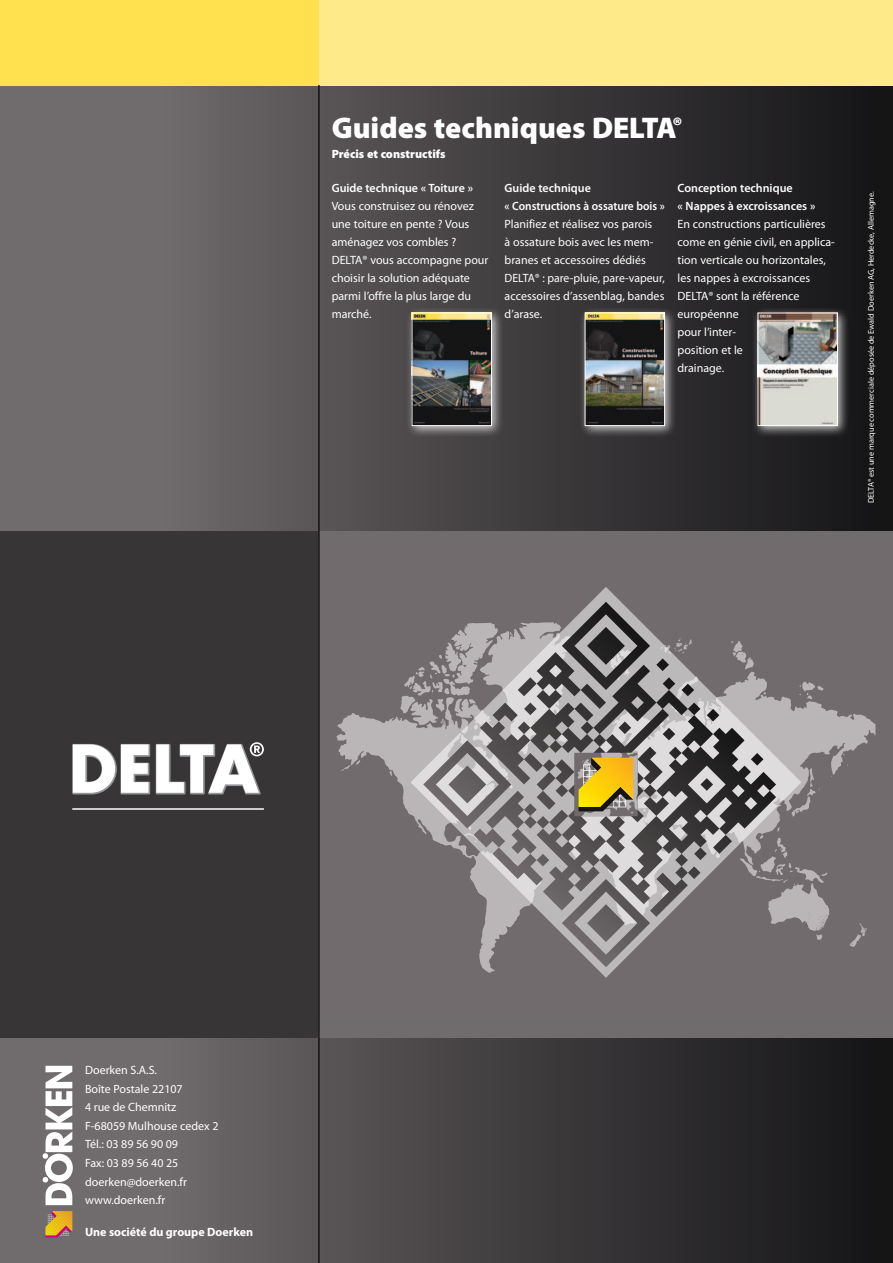
<style>
.page{position:relative;width:893px;height:1263px;background:#fff}
.page>*{position:absolute;margin:0;border:0;box-sizing:border-box;transform-origin:0 0}
.Head_20_21_Bl{font:900 30px "Myriad Pro Doerken";color:#fff}
.Fliess_8_11_GR{font:12px/18px "Myriad Pro Doerken";color:#fff}
.Adresse_8_14_4{font:12px "Myriad Pro Doerken";color:#fff}
.Fliess_8_11_GR-2{font:600 12px/18px "Myriad Pro Doerken";color:#fff}
.Adresse_8_14_4_B{font:700 12px "Myriad Pro Doerken";color:#fff}
.Head_8_13_Bl{font:900 12px "Myriad Pro Doerken";color:#fff}
.Fussnote_5_5_6_6{font:8.25px "Myriad Pro Doerken";color:#fff}
.s1{font-family:"Delta Myriad Pro"}
.s2{font-weight:600}
</style>
<div class="page">
<div style="left:0;top:0;width:893px;height:1263px;background:linear-gradient(to right,#7d7779,#151416)"></div>
<div style="left:0;top:531px;width:319px;height:507px;background:#383537"></div>
<div style="left:319px;top:0;width:574px;height:85px;background:#ffea89"></div>
<div style="left:0;top:0;width:319px;height:85px;background:#ffe04e"></div>
<svg style="left:43px;top:1066px;width:30px;height:139px"></svg>
<svg style="left:46px;top:1211px;width:26px;height:26px"></svg>
<div style="left:579px;top:307px;width:98px;height:131px;background:#fff;opacity:.75"></div>
<img style="left:587px;top:315px;width:76px;height:109px">
<div style="left:585px;top:313px;width:80px;height:113px;border:1px solid #fff"></div>
<div style="left:752px;top:307px;width:97px;height:131px;background:#fff;opacity:.75"></div>
<img style="left:760px;top:315px;width:76px;height:109px">
<div style="left:758px;top:313px;width:80px;height:113px;border:1px solid #fff"></div>
<div style="left:406px;top:307px;width:98px;height:131px;background:#fff;opacity:.75"></div>
<img style="left:414px;top:315px;width:76px;height:109px">
<div style="left:412px;top:313px;width:80px;height:113px;border:1px solid #fff"></div>
<div style="left:319px;top:531px;width:574px;height:507px;background:#706b6d"></div>
<svg style="left:801px;top:688px;width:74px;height:89px"></svg>
<svg style="left:336px;top:713px;width:64px;height:70px;fill:#bab6b7"></svg>
<svg style="left:801px;top:768px;width:22px;height:44px"></svg>
<svg style="left:801px;top:681px;width:22px;height:18px"></svg>
<svg style="left:355px;top:760px;width:5px;height:5px"></svg>
<svg style="left:801px;top:869px;width:29px;height:71px"></svg>
<svg style="left:849px;top:923px;width:18px;height:24px"></svg>
<svg style="left:414px;top:587px;width:387px;height:391px"></svg>
<svg style="left:537px;top:702px;width:239px;height:265px"></svg>
<svg style="left:400px;top:622px;width:246px;height:194px"></svg>
<hr style="left:318px;top:85px;width:2px;height:1178px;background:#151416">
<svg style="left:72px;top:744px;width:78px;height:50px"></svg>
<svg style="left:156px;top:742px;width:108px;height:52px"></svg>
<hr style="left:72px;top:808px;width:192px;height:2px;background:#fff">
<p class="Head_20_21_Bl" style="left:332px;top:108px;width:350px">Guides techniques <span class="s1">DELTA®</span></p>
<p class="Head_8_13_Bl" style="left:332px;top:146px;width:115px">Précis et constructifs</p>
<p class="Fliess_8_11_GR-2" style="left:505px;top:178px;width:162px">Guide technique<br>« Constructions à ossature bois »</p>
<p class="Fliess_8_11_GR" style="left:505px;top:215px;width:162px">Planifiez et réalisez vos parois<br>à ossature bois avec les mem&shy;branes et accessoires dédiés<br>DELTA® : pare-pluie, pare-vapeur, accessoires d’assenblag, bandes d’arase.</p>
<p class="Fliess_8_11_GR" style="left:332px;top:179px;width:158px"><span class="s2">Guide technique « Toiture »<br></span>Vous construisez ou rénovez une toiture en pente ? Vous aménagez vos combles ?<br>DELTA® vous accompagne pour choisir la solution adéquate parmi l’offre la plus large du marché.</p>
<p class="Fliess_8_11_GR" style="left:677px;top:179px;width:159px"><span class="s2">Conception technique<br>« Nappes à excroissances »<br></span>En constructions particulières come en génie civil, en applica&shy;tion verticale ou horizontales, les nappes à excroissances<br>DELTA® sont la référence européenne<br>pour l’inter-<br>position et le<br>drainage.</p>
<p class="Fussnote_5_5_6_6" style="left:866px;top:503px;width:313px;rotate:-90deg">DELTA® est une marque commerciale déposée de Ewald Doerken AG, Herdecke, Allemagne.</p>
<p class="Adresse_8_14_4" style="left:85px;top:1062px;width:74px">Doerken S.A.S.</p>
<p class="Adresse_8_14_4" style="left:85px;top:1081px;width:99px">Boîte Postale 22107</p>
<p class="Adresse_8_14_4" style="left:85px;top:1100px;width:93px">4 rue de Chemnitz</p>
<p class="Adresse_8_14_4" style="left:85px;top:1118px;width:135px">F-68059 Mulhouse cedex 2</p>
<p class="Adresse_8_14_4" style="left:85px;top:1137px;width:95px">Tél.: 03 89 56 90 09</p>
<p class="Adresse_8_14_4" style="left:85px;top:1155px;width:95px">Fax: 03 89 56 40 25</p>
<p class="Adresse_8_14_4" style="left:85px;top:1174px;width:104px">doerken@doerken.fr</p>
<p class="Adresse_8_14_4" style="left:85px;top:1193px;width:82px">www.doerken.fr</p>
<p class="Adresse_8_14_4_B" style="left:85px;top:1224px;width:170px">Une société du groupe Doerken</p>
</div>
